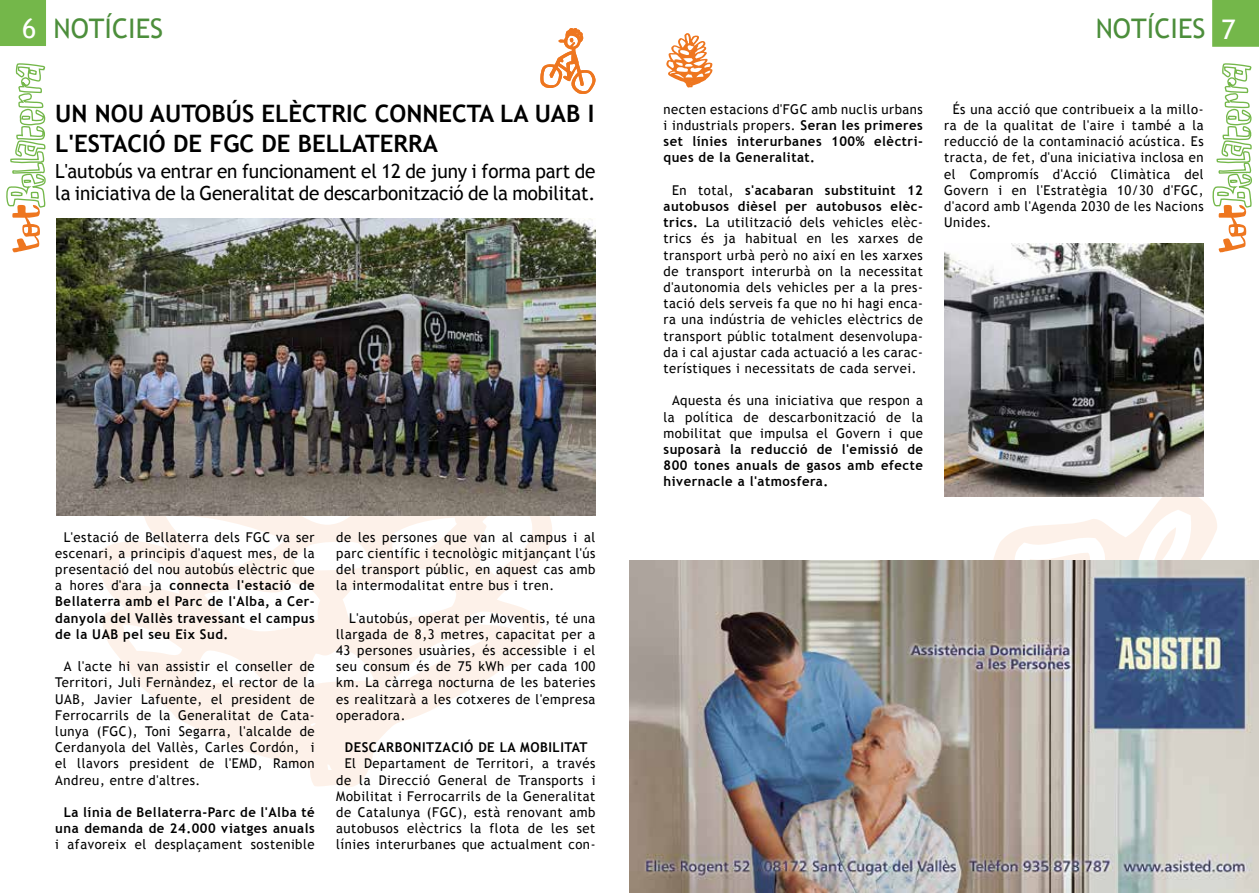
<style>
.page{position:relative;width:1259px;height:893px;background:#fff}
.page>*{position:absolute;margin:0;border:0;box-sizing:border-box;transform-origin:0 0}
.t1{font:27px "Trebuchet MS";color:#4c8e3b}
.t2{font:700 24px/30px "Trebuchet MS";color:#000}
.t3{font:19.5px/22.5px "Trebuchet MS";letter-spacing:-.01em;color:#000}
.t4{font:13.5px/16.2px "Trebuchet MS";letter-spacing:.04em;color:#000;text-align:justify}
.t5{font:700 13.5px/16.2px "Trebuchet MS";letter-spacing:.04em;color:#000;text-align:justify}
.s1{color:#fff}
.s2{font-weight:700}
.s3{font-weight:400}
</style>
<div class="page">
<svg style="left:993px;top:468px;width:224px;height:92px"></svg>
<svg style="left:666px;top:33px;width:46px;height:55px"></svg>
<svg style="left:96px;top:515px;width:460px;height:272px;fill:#fdf6f0"></svg>
<svg style="left:540px;top:28px;width:55px;height:66px"></svg>
<div style="left:0;top:0;width:46px;height:46px;background:#74b74a"></div>
<div style="left:1212px;top:0;width:47px;height:47px;background:#74b74a"></div>
<svg style="left:6px;top:63px;width:40px;height:189px"></svg>
<svg style="left:1212px;top:63px;width:40px;height:189px"></svg>
<img style="left:57px;top:218px;width:538px;height:297px">
<img style="left:629px;top:560px;width:630px;height:333px">
<img style="left:944px;top:244px;width:259px;height:253px">
<h1 class="t1" style="left:22px;top:12px;width:142px"><span class="s1">6</span> NOTÍCIES</h1>
<h1 class="t1" style="left:1095px;top:11px;width:141px">NOTÍCIES <span class="s1">7</span></h1>
<h2 class="t2" style="left:55px;top:98px;width:540px">UN NOU AUTOBÚS ELÈCTRIC CONNECTA LA UAB I<br>L'ESTACIÓ DE FGC DE BELLATERRA</h2>
<h3 class="t3" style="left:55px;top:160px;width:541px">L'autobús va entrar en funcionament el 12 de juny i forma part de la iniciativa de la Generalitat de descarbonització de la mobilitat.</h3>
<p class="t4" style="left:55px;top:528px;width:261px;text-indent:9px">L'estació de Bellaterra dels FGC va ser escenari, a principis d'aquest mes, de la presentació del nou autobús elèctric que a hores d'ara ja <span class="s2">connecta l'estació de Bellaterra amb el Parc de l'Alba, a Cer&shy;danyola del Vallès travessant el campus de la UAB pel seu Eix Sud.</span></p>
<p class="t4" style="left:55px;top:658px;width:261px;text-indent:8px">A l'acte hi van assistir el conseller de Territori, Juli Fernàndez, el rector de la UAB, Javier Lafuente, el president de Ferrocarrils de la Generalitat de Cata&shy;lunya (FGC), Toni Segarra, l'alcalde de Cerdanyola del Vallès, Carles Cordón, i el llavors president de l'EMD, Ramon Andreu, entre d'altres.</p>
<p class="t5" style="left:55px;top:804px;width:261px;text-align:right">La línia de Bellaterra-Parc de l'Alba té una demanda de 24.000 viatges anuals</p>
<p class="t4" style="left:55px;top:836px;width:261px">i afavoreix el desplaçament sostenible</p>
<p class="t4" style="left:336px;top:528px;width:261px">de les persones que van al campus i al parc científic i tecnològic mitjançant l'ús del transport públic, en aquest cas amb la intermodalitat entre bus i tren.</p>
<p class="t4" style="left:336px;top:609px;width:261px;text-indent:13px">L'autobús, operat per Moventis, té una llargada de 8,3 metres, capacitat per a 43 persones usuàries, és accessible i el seu consum és de 75 kWh per cada 100 km. La càrrega nocturna de les bateries es realitzarà a les cotxeres de l'empresa operadora.</p>
<p class="t5" style="left:345px;top:739px;width:244px">DESCARBONITZACIÓ DE LA MOBILITAT</p>
<p class="t4" style="left:336px;top:755px;width:261px;text-indent:8px">El Departament de Territori, a través de la Direcció General de Transports i Mobilitat i Ferrocarrils de la Generalitat de Catalunya (FGC), està renovant amb autobusos elèctrics la flota de les set línies interurbanes que actualment con-</p>
<p class="t5" style="left:663px;top:101px;width:261px"><span class="s3">necten estacions d'FGC amb nuclis urbans i industrials propers.</span> Seran les primeres set línies interurbanes 100% elèctri&shy;ques de la Generalitat.</p>
<p class="t4" style="left:663px;top:182px;width:261px;text-indent:8px">En total, <span class="s2">s'acabaran substituint 12 autobusos dièsel per autobusos elèc&shy;trics.</span> La utilització dels vehicles elèc&shy;trics és ja habitual en les xarxes de transport urbà però no així en les xarxes de transport interurbà on la necessitat d'autonomia dels vehicles per a la pres&shy;tació dels serveis fa que no hi hagi enca&shy;ra una indústria de vehicles elèctrics de transport públic totalment desenvolupa&shy;da i cal ajustar cada actuació a les carac&shy;terístiques i necessitats de cada servei.</p>
<p class="t4" style="left:663px;top:392px;width:261px;text-indent:8px">Aquesta és una iniciativa que respon a la política de descarbonització de la mobilitat que impulsa el Govern i que</p>
<p class="t5" style="left:663px;top:441px;width:261px">suposarà la reducció de l'emissió de 800 tones anuals de gasos amb efecte hivernacle a l'atmosfera.</p>
<p class="t4" style="left:944px;top:101px;width:261px;text-indent:9px">És una acció que contribueix a la millo&shy;ra de la qualitat de l'aire i també a la reducció de la contaminació acústica. Es tracta, de fet, d'una iniciativa inclosa en el Compromís d'Acció Climàtica del Govern i en l'Estratègia 10/30 d'FGC, d'acord amb l'Agenda 2030 de les Nacions Unides.</p>
</div>
